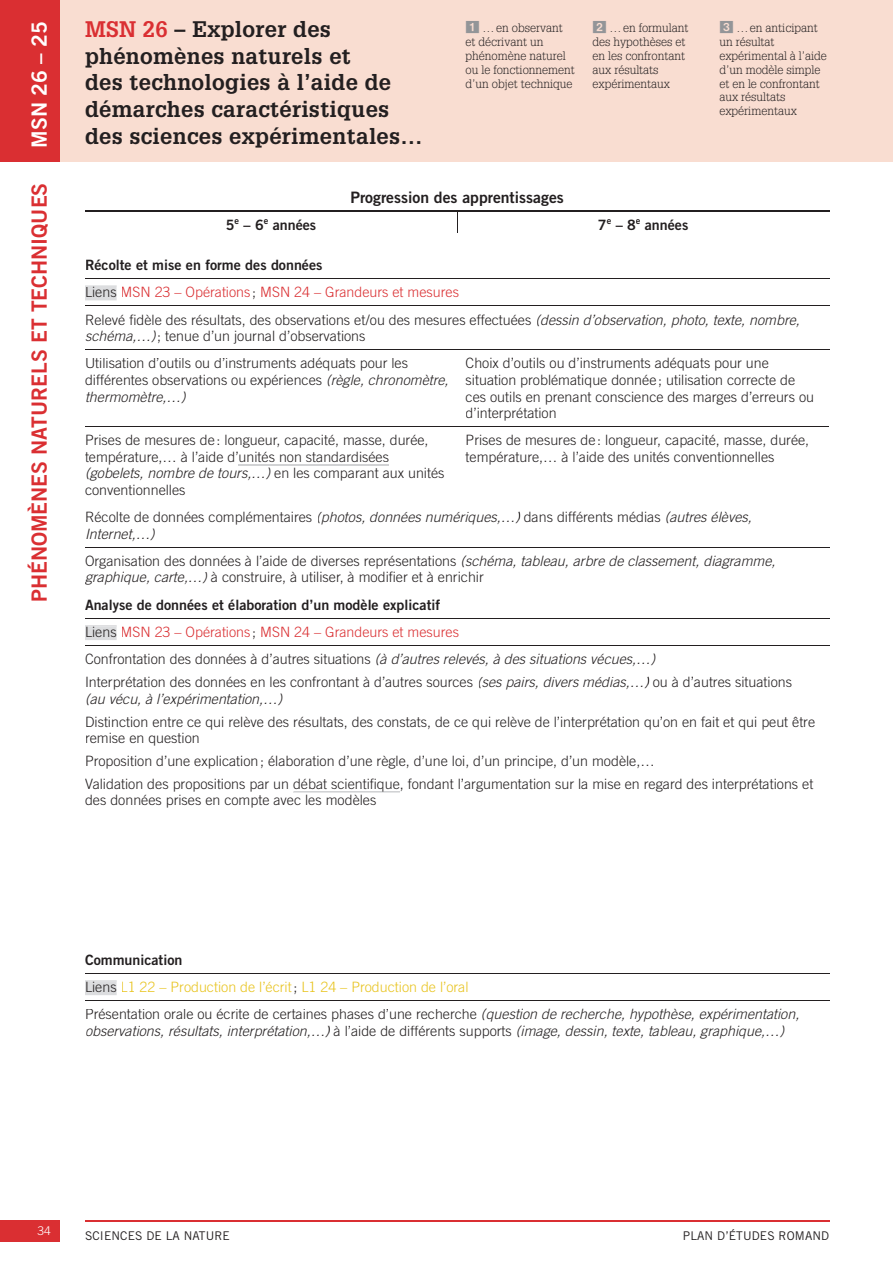
<style>
.page{position:relative;width:893px;height:1263px;background:#fff}
.page>*{position:absolute;margin:0;border:0;box-sizing:border-box;transform-origin:0 0}
.t1{font:700 22.05px/26.7px "Glypha LT Std";letter-spacing:.015em;color:#231f20}
.t2{font:21px "Trade Gothic LT Std Bd 2";color:#da2f32}
.t3{font:21px "Trade Gothic LT Std Bd 2";color:#fff}
.t4{font:15.75px "Trade Gothic LT Std Bd 2";color:#231f20}
.t5{font:300 14.25px/16.5px "Trade Gothic LT Std";color:#231f20}
.t6{font:italic 300 14.25px/16.5px "Trade Gothic LT Std";color:#231f20}
.t7{font:14.25px "Trade Gothic LT Std Bd 2";color:#231f20}
.t8{font:300 12px/13.8px "Glypha LT Std";color:#231f20}
.t9{font:12px "Trade Gothic LT Std";letter-spacing:.01em;color:#231f20}
.t10{font:300 12px "Trade Gothic LT Std";color:#fff}
.s1{color:#da2f32}
.s2{font-family:"PER pastilles";font-weight:400;font-size:14.25px;color:#939598}
.s3{font-style:italic}
.s4{font-style:normal}
.s5{color:#e8c31d}
</style>
<div class="page">
<hr style="left:85px;top:1220px;width:744px;height:1px;background:#da2f32">
<div style="left:0;top:1220px;width:59px;height:22px;background:#da2f32"></div>
<div style="left:59px;top:0;width:834px;height:162px;background:#f9ddd1"></div>
<div style="left:0;top:0;width:59px;height:162px;background:#da2f32"></div>
<hr style="left:85px;top:426px;width:744px;height:1px;background:#231f20">
<hr style="left:85px;top:349px;width:744px;height:1px;background:#231f20">
<hr style="left:85px;top:547px;width:744px;height:1px;background:#231f20">
<hr style="left:85px;top:645px;width:744px;height:1px;background:#231f20">
<hr style="left:85px;top:973px;width:744px;height:1px;background:#231f20">
<hr style="left:85px;top:1000px;width:744px;height:1px;background:#231f20">
<hr style="left:85px;top:618px;width:744px;height:1px;background:#231f20">
<hr style="left:85px;top:278px;width:744px;height:1px;background:#231f20">
<hr style="left:85px;top:306px;width:744px;height:1px;background:#231f20">
<hr style="left:85px;top:211px;width:372px;height:1px;background:#231f20">
<hr style="left:457px;top:211px;width:372px;height:1px;background:#231f20">
<svg style="left:85px;top:285px;width:32px;height:15px"></svg>
<div style="left:86px;top:287px;width:30px;height:10px;background:#dcdddf"></div>
<hr style="left:239px;top:464px;width:150px;height:1px;background:#d1d2d4">
<svg style="left:85px;top:625px;width:32px;height:15px"></svg>
<div style="left:86px;top:627px;width:30px;height:10px;background:#dcdddf"></div>
<hr style="left:294px;top:791px;width:105px;height:1px;background:#d1d2d4">
<svg style="left:85px;top:980px;width:32px;height:15px"></svg>
<div style="left:86px;top:982px;width:30px;height:10px;background:#dcdddf"></div>
<svg style="left:457px;top:212px;width:1px;height:21px"></svg>
<h1 class="t1" style="left:85px;top:18px;width:339px"><span class="s1">MSN 26</span> – Explorer des phénomènes naturels et<br>des technologies à l’aide de démarches caractéristiques des sciences expérimentales…</h1>
<p class="t8" style="left:592px;top:22px;width:97px"><span class="s2">2</span> … en formulant des hypothèses et en les confrontant aux résultats expérimentaux</p>
<p class="t8" style="left:719px;top:22px;width:109px"><span class="s2">3</span> … en anticipant un résultat expérimental à l’aide d’un modèle simple et en le confrontant aux résultats expérimentaux</p>
<p class="t8" style="left:466px;top:22px;width:111px"><span class="s2">1</span> … en observant et décrivant un phénomène naturel ou le fonctionnement d’un objet technique</p>
<h2 class="t3" style="left:32px;top:148px;width:128px;rotate:-90deg">MSN 26 – 25</h2>
<h2 class="t2" style="left:32px;top:602px;width:421px;rotate:-90deg">PHÉNOMÈNES NATURELS ET TECHNIQUES</h2>
<p class="t4" style="left:350px;top:191px;width:215px">Progression des apprentissages</p>
<p class="t7" style="left:226px;top:220px;width:92px">5<sup>e</sup> – 6<sup>e</sup> années</p>
<p class="t7" style="left:598px;top:220px;width:92px">7<sup>e</sup> – 8<sup>e</sup> années</p>
<p class="t7" style="left:85px;top:260px;width:239px">Récolte et mise en forme des données</p>
<p class="t5" style="left:85px;top:280px;width:716px;line-height:27.3px">Liens <span class="s1">MSN 23 – Opérations</span> ; <span class="s1">MSN 24 – Grandeurs et mesures<br></span>Relevé fidèle des résultats, des observations et /ou des mesures effectuées <span class="s3">(dessin d’observation, photo, texte, nombre,</span></p>
<p class="t5" style="left:85px;top:324px;width:325px;line-height:27.3px"><span class="s3">schéma,…)</span> ; tenue d’un journal d’observations<br>Utilisation d’outils ou d’instruments adéquats pour les</p>
<p class="t5" style="left:85px;top:373px;width:365px">différentes observations ou expériences <span class="s3">(règle, chronomètre, thermomètre,…)</span></p>
<p class="t5" style="left:466px;top:356px;width:350px">Choix d’outils ou d’instruments adéquats pour une situation problématique donnée ; utilisation correcte de ces outils en prenant conscience des marges d’erreurs ou d’interprétation</p>
<p class="t5" style="left:85px;top:433px;width:361px">Prises de mesures de : longueur, capacité, masse, durée, température,… à l’aide d’unités non standardisées <span class="s3">(gobelets, nombre de tours,…)</span> en les comparant aux unités conventionnelles</p>
<p class="t5" style="left:466px;top:433px;width:345px">Prises de mesures de : longueur, capacité, masse, durée, température,… à l’aide des unités conventionnelles</p>
<p class="t6" style="left:85px;top:510px;width:668px"><span class="s4">Récolte de données complémentaires</span> (photos, données numériques,…) <span class="s4">dans différents médias</span> (autres élèves,<br>Internet,…)</p>
<p class="t5" style="left:85px;top:554px;width:692px">Organisation des données à l’aide de diverses représentations <span class="s3">(schéma, tableau, arbre de classement, diagramme, graphique, carte,…)</span> à construire, à utiliser, à modifier et à enrichir</p>
<p class="t7" style="left:85px;top:599px;width:357px">Analyse de données et élaboration d’un modèle explicatif</p>
<p class="t5" style="left:85px;top:620px;width:572px;line-height:27.3px">Liens <span class="s1">MSN 23 – Opérations</span> ; <span class="s1">MSN 24 – Grandeurs et mesures<br></span>Confrontation des données à d’autres situations <span class="s3">(à d’autres relevés, à des situations vécues,…)</span></p>
<p class="t5" style="left:85px;top:675px;width:709px">Interprétation des données en les confrontant à d’autres sources <span class="s3">(ses pairs, divers médias,…)</span> ou à d’autres situations <span class="s3">(au vécu, à l’expérimentation,…)</span></p>
<p class="t5" style="left:85px;top:715px;width:732px">Distinction entre ce qui relève des résultats, des constats, de ce qui relève de l’interprétation qu’on en fait et qui peut être remise en question</p>
<p class="t5" style="left:85px;top:751px;width:730px;line-height:23px">Proposition d’une explication ; élaboration d’une règle, d’une loi, d’un principe, d’un modèle,…<br>Validation des propositions par un débat scientifique, fondant l’argumentation sur la mise en regard des interprétations et</p>
<p class="t5" style="left:85px;top:793px;width:293px">des données prises en compte avec les modèles</p>
<p class="t7" style="left:85px;top:955px;width:99px">Communication</p>
<p class="t5" style="left:85px;top:975px;width:716px;line-height:27.3px">Liens <span class="s5">L1 22 – Production de l’écrit</span>; <span class="s5">L1 24 – Production de l’oral<br></span>Présentation orale ou écrite de certaines phases d’une recherche <span class="s3">(question de recherche, hypothèse, expérimentation,</span></p>
<p class="t6" style="left:85px;top:1024px;width:701px">observations, résultats, interprétation,…) <span class="s4">à l’aide de différents supports</span> (image, dessin, texte, tableau, graphique,…)</p>
<p class="t10" style="left:38px;top:1227px;width:15px">34</p>
<p class="t9" style="left:85px;top:1231px;width:146px">SCIENCES DE LA NATURE</p>
<p class="t9" style="left:683px;top:1231px;width:148px">PLAN D’ÉTUDES ROMAND</p>
</div>
